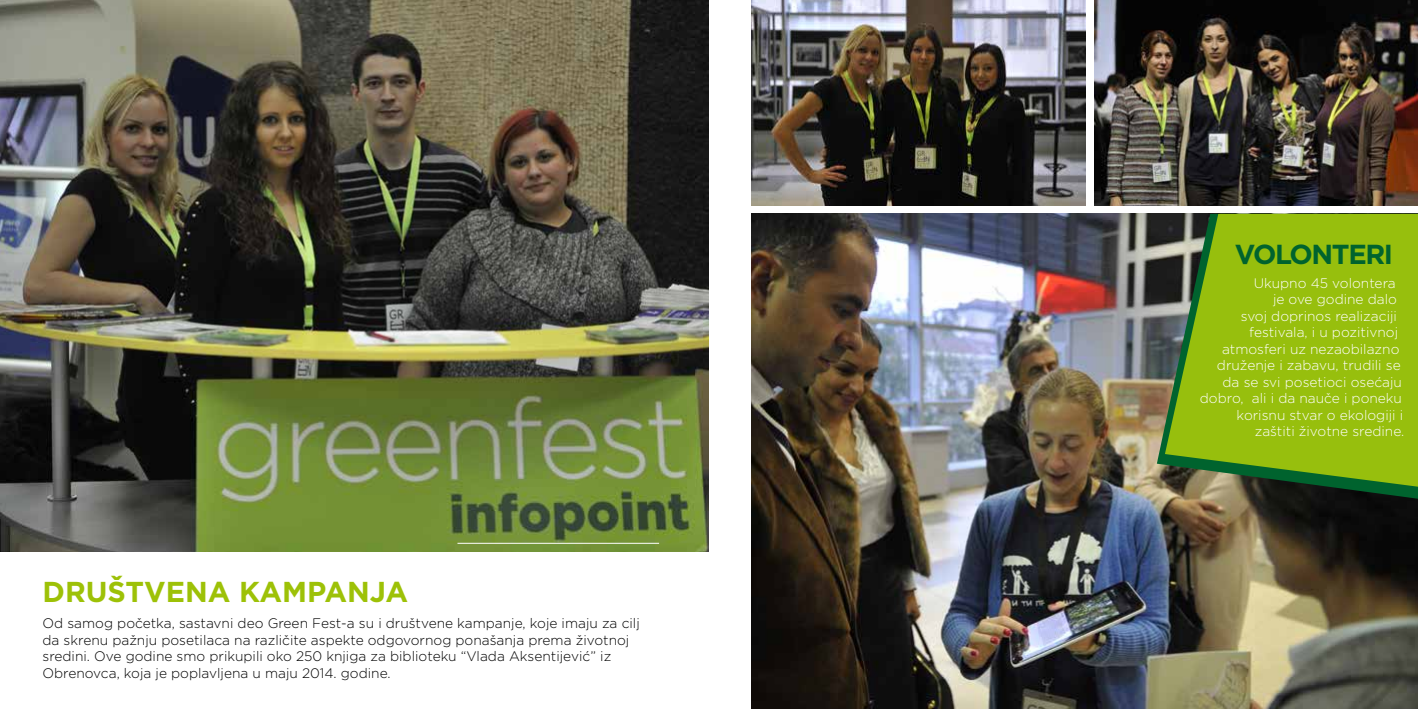
<style>
.page{position:relative;width:1418px;height:709px;background:#fff}
.page>*{position:absolute;margin:0;border:0;box-sizing:border-box;transform-origin:0 0}
.t1{font:700 28.75px "Gotham";color:#9dc107}
.t2{font:700 27.5px "Gotham";letter-spacing:-.05em;color:#00632e}
.t3{font:300 13.75px/16.5px "Gotham";color:#000}
.t4{font:300 13.75px "Gotham";color:#fff}
</style>
<div class="page">
<img style="left:751px;top:214px;width:666px;height:495px">
<svg style="left:1156px;top:214px;width:261px;height:285px;background:#4d5440"></svg>
<img style="left:0;top:0;width:709px;height:551px">
<svg style="left:1164px;top:214px;width:253px;height:272px;background:#88b015"></svg>
<hr style="left:457px;top:543px;width:202px;height:1px;background:#fff">
<img style="left:751px;top:0;width:334px;height:205px">
<img style="left:1094px;top:0;width:323px;height:205px">
<h1 class="t1" style="left:43px;top:572px;width:367px">DRUŠTVENA KAMPANJA</h1>
<p class="t3" style="left:43px;top:614px;width:598px">Od samog početka, sastavni deo Green Fest-a su i društvene kampanje, koje imaju za cilj da skrenu pažnju posetilaca na različite aspekte odgovornog ponašanja prema životnoj sredini. Ove godine smo prikupili oko 250 knjiga za biblioteku “Vlada Aksentijević” iz Obrenovca, koja je poplavljena u maju 2014. godine.</p>
<h2 class="t2" style="left:1234px;top:235px;width:160px">VOLONTERI</h2>
<p class="t4" style="left:1253px;top:274px;width:143px">Ukupno 45 volontera</p>
<p class="t4" style="left:1272px;top:290px;width:125px">je ove godine dalo</p>
<p class="t4" style="left:1240px;top:307px;width:158px">svoj doprinos realizaciji</p>
<p class="t4" style="left:1249px;top:323px;width:150px">festivala, i u pozitivnoj</p>
<p class="t4" style="left:1221px;top:340px;width:179px">atmosferi uz nezaobilazno</p>
<p class="t4" style="left:1216px;top:356px;width:185px">druženje i zabavu, trudili se</p>
<p class="t4" style="left:1222px;top:373px;width:181px">da se svi posetioci osećaju</p>
<p class="t4" style="left:1199px;top:389px;width:203px">dobro, ali i da nauče i poneku</p>
<p class="t4" style="left:1236px;top:406px;width:168px">korisnu stvar o ekologiji i</p>
<p class="t4" style="left:1254px;top:422px;width:151px">zaštiti životne sredine.</p>
</div>
